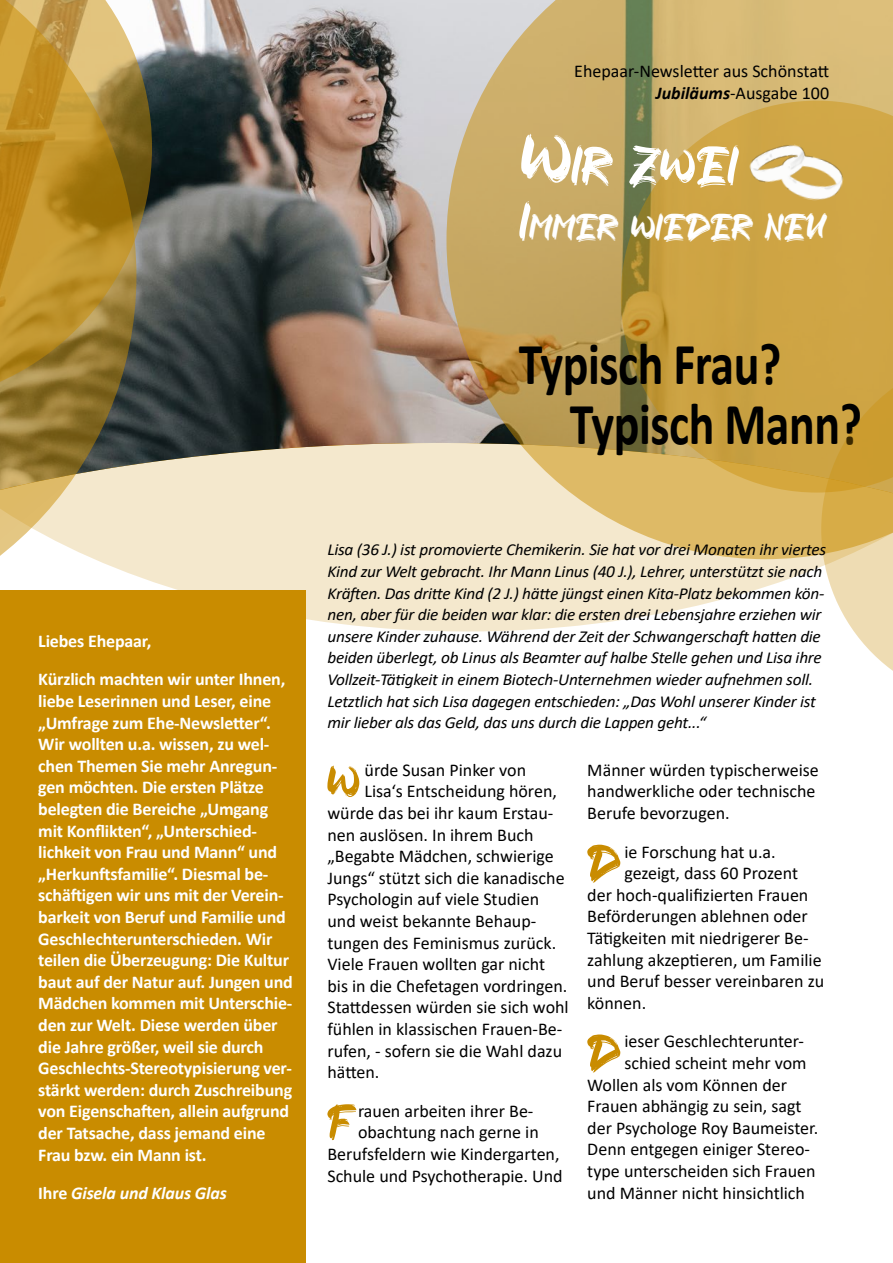
<style>
.page{position:relative;width:893px;height:1263px;background:#fff}
.page>*{position:absolute;margin:0;border:0;box-sizing:border-box;transform-origin:0 0}
.t1{font:700 60px/60px "Calibri";letter-spacing:-.01em;color:#000;scale:.8 1}
.t2{font:56.7px "a Always Smile";color:#fff}
.t3{font:52.2px "a Always Smile";color:#c98c00}
.t4{font:38.85px "a Always Smile";color:#fff}
.t5{font:18px/21.6px "Calibri";color:#000;text-align:right}
.t6{font:700 18px/21.6px "Calibri";letter-spacing:-.01em;color:#fff}
.t7{font:italic 700 18px "Calibri";letter-spacing:-.01em;color:#fff}
.t8{font:italic 16.8px/21.6px "Calibri";letter-spacing:-.015em;color:#000}
.s1{font-weight:700;font-style:italic}
.s2{font-size:81px}
.s3{font-size:55.5px}
.s4{font-style:normal}
</style>
<div class="page">
<svg style="left:136px;top:493px;width:685px;height:138px;background:#f5ead3"></svg>
<img style="left:136px;top:0;width:310px;height:493px">
<svg style="left:446px;top:0;width:447px;height:559px;background:#cfb57a"></svg>
<svg style="left:621px;top:101px;width:272px;height:392px;background:#c5a147"></svg>
<svg style="left:0;top:404px;width:136px;height:172px;background:#c0b089"></svg>
<svg style="left:0;top:0;width:152px;height:404px;background:#ae8b39"></svg>
<img style="left:740px;top:137px;width:111px;height:68px">
<svg style="left:821px;top:354px;width:72px;height:317px;background:#debe76"></svg>
<div style="left:0;top:590px;width:306px;height:673px;background:#c98c00"></div>
<p class="t5" style="left:574px;top:60px;width:256px">Ehepaar-Newsletter aus Schönstatt<br><span class="s1">Jubiläums</span>-Ausgabe 100</p>
<h2 class="t2" style="left:519px;top:143px;width:220px"><span class="s2">W</span>IR ZWEI</h2>
<h3 class="t4" style="left:519px;top:211px;width:307px"><span class="s3">I</span>MMER WIEDER NEU</h3>
<h1 class="t1" style="left:570px;top:334px;width:367px;text-indent:-51px">Typisch Frau?<br>Typisch Mann?</h1>
<p class="t6" style="left:38px;top:621px;width:249px;line-height:38.5px">Liebes Ehepaar,<br>Kürzlich machten wir unter Ihnen,</p>
<p class="t6" style="left:38px;top:690px;width:256px">liebe Leserinnen und Leser, eine „Umfrage zum Ehe-Newsletter“.<br>Wir wollten u.a. wissen, zu wel&shy;chen Themen Sie mehr Anregun&shy;gen möchten. Die ersten Plätze belegten die Bereiche „Umgang mit Konflikten“, „Unterschied&shy;lichkeit von Frau und Mann“ und „Herkunftsfamilie“. Diesmal be&shy;schäftigen wir uns mit der Verein&shy;barkeit von Beruf und Familie und<br>Geschlechterunterschieden. Wir teilen die Überzeugung: Die Kultur baut auf der Natur auf. Jungen und<br>Mädchen kommen mit Unterschie&shy;den zur Welt. Diese werden über die Jahre größer, weil sie durch<br>Geschlechts-Stereotypisierung ver&shy;stärkt werden: durch Zuschreibung von Eigenschaften, allein aufgrund der Tatsache, dass jemand eine<br>Frau bzw. ein Mann ist.</p>
<p class="t7" style="left:38px;top:1180px;width:190px"><span class="s4">Ihre</span> Gisela und Klaus Glas</p>
<p class="t8" style="left:327px;top:538px;width:500px">Lisa (36 J.) ist promovierte Chemikerin. Sie hat vor drei Monaten ihr viertes Kind zur Welt gebracht. Ihr Mann Linus (40 J.), Lehrer, unterstützt sie nach Kräften. Das dritte Kind (2 J.) hätte jüngst einen Kita-Platz bekommen kön&shy;nen, aber für die beiden war klar: die ersten drei Lebensjahre erziehen wir unsere Kinder zuhause. Während der Zeit der Schwangerschaft hatten die beiden überlegt, ob Linus als Beamter auf halbe Stelle gehen und Lisa ihre Vollzeit-Tätigkeit in einem Biotech-Unternehmen wieder aufnehmen soll.<br>Letztlich hat sich Lisa dagegen entschieden: „Das Wohl unserer Kinder ist mir lieber als das Geld, das uns durch die Lappen geht...“</p>
<h3 class="t3" style="left:326px;top:760px;width:35px">W</h3>
<p class="t5" style="left:365px;top:758px;width:163px">ürde Susan Pinker von</p>
<p class="t5" style="left:365px;top:780px;width:194px">Lisa‘s Entscheidung hören,</p>
<p class="t5" style="left:327px;top:802px;width:227px">würde das bei ihr kaum Erstau-</p>
<p class="t5" style="left:327px;top:823px;width:208px">nen auslösen. In ihrem Buch</p>
<p class="t5" style="left:327px;top:845px;width:228px">„Begabte Mädchen, schwierige</p>
<p class="t5" style="left:327px;top:866px;width:239px">Jungs“ stützt sich die kanadische</p>
<p class="t5" style="left:327px;top:888px;width:213px">Psychologin auf viele Studien</p>
<p class="t5" style="left:327px;top:910px;width:210px">und weist bekannte Behaup-</p>
<p class="t5" style="left:327px;top:931px;width:230px">tungen des Feminismus zurück.</p>
<p class="t5" style="left:327px;top:953px;width:219px">Viele Frauen wollten gar nicht</p>
<p class="t5" style="left:327px;top:974px;width:242px">bis in die Chefetagen vordringen.</p>
<p class="t5" style="left:327px;top:996px;width:243px">Stattdessen würden sie sich wohl</p>
<p class="t5" style="left:327px;top:1018px;width:236px">fühlen in klassischen Frauen-Be-</p>
<p class="t5" style="left:327px;top:1039px;width:236px">rufen, - sofern sie die Wahl dazu</p>
<p class="t5" style="left:327px;top:1061px;width:54px">hätten.</p>
<h3 class="t3" style="left:326px;top:1101px;width:29px">F</h3>
<p class="t5" style="left:327px;top:1099px;width:237px;text-align:center">rauen arbeiten ihrer Be&shy;obachtung nach gerne in<br>Berufsfeldern wie Kindergarten,<br>Schule und Psychotherapie. Und</p>
<p class="t5" style="left:587px;top:758px;width:233px;text-align:left">Männer würden typischerweise handwerkliche oder technische<br>Berufe bevorzugen.</p>
<h3 class="t3" style="left:585px;top:842px;width:35px">D</h3>
<p class="t5" style="left:624px;top:840px;width:153px">ie Forschung hat u.a.</p>
<p class="t5" style="left:624px;top:862px;width:175px">gezeigt, dass 60 Prozent</p>
<p class="t5" style="left:587px;top:883px;width:223px">der hoch-qualifizierten Frauen</p>
<p class="t5" style="left:587px;top:905px;width:222px">Beförderungen ablehnen oder</p>
<p class="t5" style="left:587px;top:927px;width:223px">Tätigkeiten mit niedrigerer Be-</p>
<p class="t5" style="left:587px;top:948px;width:236px">zahlung akzeptieren, um Familie</p>
<p class="t5" style="left:587px;top:970px;width:238px">und Beruf besser vereinbaren zu</p>
<p class="t5" style="left:587px;top:991px;width:60px">können.</p>
<h3 class="t3" style="left:585px;top:1032px;width:35px">D</h3>
<p class="t5" style="left:624px;top:1030px;width:181px">ieser Geschlechterunter-</p>
<p class="t5" style="left:624px;top:1052px;width:184px">schied scheint mehr vom</p>
<p class="t5" style="left:587px;top:1073px;width:201px">Wollen als vom Können der</p>
<p class="t5" style="left:587px;top:1095px;width:216px">Frauen abhängig zu sein, sagt</p>
<p class="t5" style="left:587px;top:1116px;width:232px">der Psychologe Roy Baumeister.</p>
<p class="t5" style="left:587px;top:1138px;width:224px">Denn entgegen einiger Stereo-</p>
<p class="t5" style="left:587px;top:1160px;width:230px">type unterscheiden sich Frauen</p>
<p class="t5" style="left:587px;top:1181px;width:219px">und Männer nicht hinsichtlich</p>
</div>
